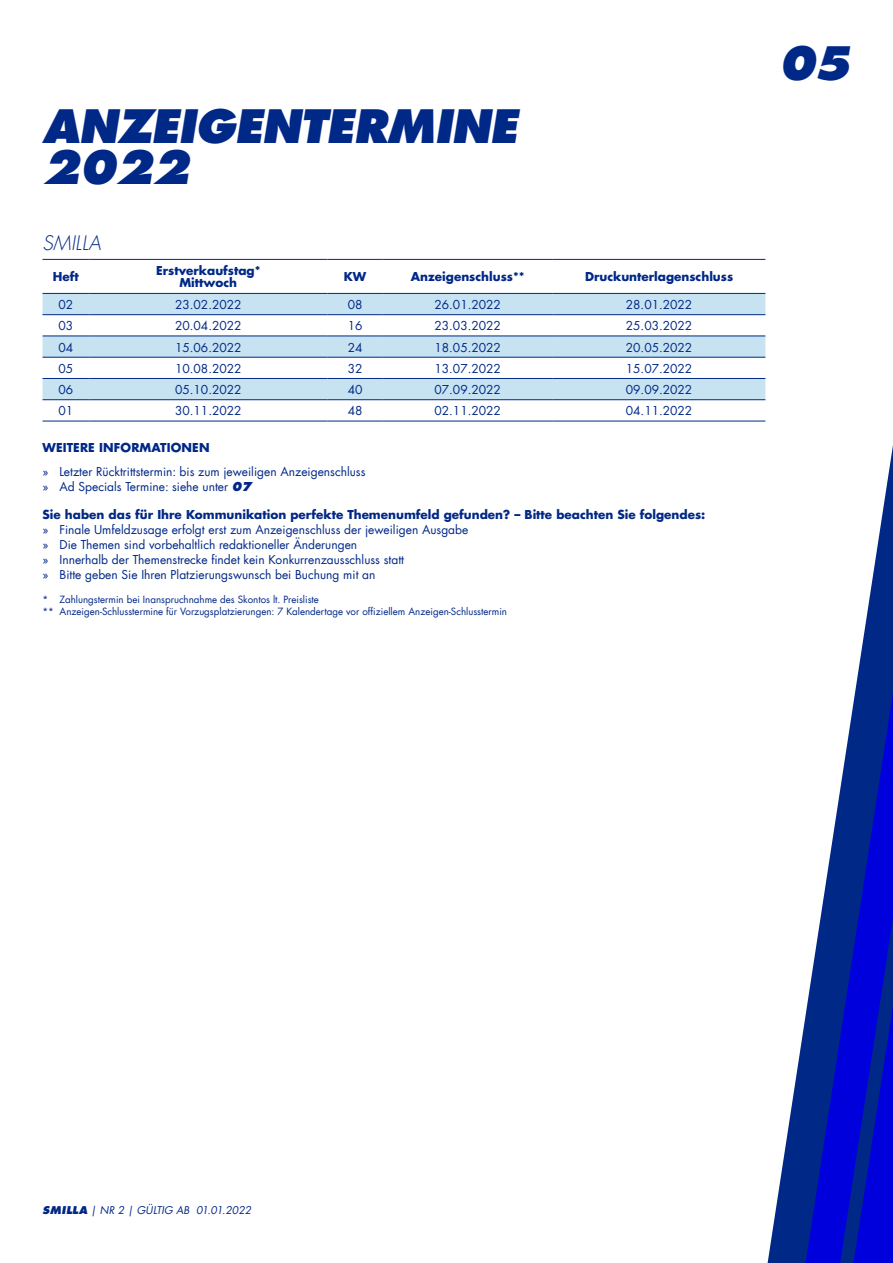
<style>
.page{position:relative;width:893px;height:1263px;background:#fff}
.page>*{position:absolute;margin:0;border:0;box-sizing:border-box;transform-origin:0 0}
.t1{font:italic 800 45px/40.5px "Futura Com";letter-spacing:-.02em;color:#002887}
.t2{font:italic 300 19.5px "Futura Com";letter-spacing:.01em;color:#002887}
.t3{font:12px/15px "Futura Com";color:#002887}
.t4{font:700 12px/12px "Futura Com";color:#002887;text-align:center}
.t5{font:italic 10.5px "Futura Com";letter-spacing:.005em;color:#002887}
.t6{font:9.75px/11.7px "Futura Com";color:#002887}
.s1{font-weight:800;font-style:italic}
.s2{font-weight:800}
</style>
<div class="page">
<svg style="left:768px;top:445px;width:125px;height:818px"></svg>
<svg style="left:806px;top:692px;width:87px;height:571px"></svg>
<svg style="left:43px;top:294px;width:722px;height:105px;fill:#c7e2f1"></svg>
<hr style="left:43px;top:421px;width:46px;height:1px;background:#002887">
<hr style="left:89px;top:421px;width:238px;height:1px;background:#002887">
<hr style="left:327px;top:421px;width:56px;height:1px;background:#002887">
<hr style="left:383px;top:421px;width:170px;height:1px;background:#002887">
<hr style="left:553px;top:421px;width:212px;height:1px;background:#002887">
<hr style="left:43px;top:259px;width:46px;height:1px;background:#002887">
<hr style="left:89px;top:259px;width:238px;height:1px;background:#002887">
<hr style="left:327px;top:259px;width:56px;height:1px;background:#002887">
<hr style="left:383px;top:259px;width:170px;height:1px;background:#002887">
<hr style="left:553px;top:259px;width:212px;height:1px;background:#002887">
<hr style="left:43px;top:293px;width:46px;height:1px;background:#002887">
<hr style="left:89px;top:293px;width:238px;height:1px;background:#002887">
<hr style="left:327px;top:293px;width:56px;height:1px;background:#002887">
<hr style="left:383px;top:293px;width:170px;height:1px;background:#002887">
<hr style="left:553px;top:293px;width:212px;height:1px;background:#002887">
<hr style="left:43px;top:314px;width:46px;height:1px;background:#002887">
<hr style="left:89px;top:314px;width:238px;height:1px;background:#002887">
<hr style="left:327px;top:314px;width:56px;height:1px;background:#002887">
<hr style="left:383px;top:314px;width:170px;height:1px;background:#002887">
<hr style="left:553px;top:314px;width:212px;height:1px;background:#002887">
<hr style="left:43px;top:336px;width:46px;height:1px;background:#002887">
<hr style="left:89px;top:336px;width:238px;height:1px;background:#002887">
<hr style="left:327px;top:336px;width:56px;height:1px;background:#002887">
<hr style="left:383px;top:336px;width:170px;height:1px;background:#002887">
<hr style="left:553px;top:336px;width:212px;height:1px;background:#002887">
<hr style="left:43px;top:357px;width:46px;height:1px;background:#002887">
<hr style="left:89px;top:357px;width:238px;height:1px;background:#002887">
<hr style="left:327px;top:357px;width:56px;height:1px;background:#002887">
<hr style="left:383px;top:357px;width:170px;height:1px;background:#002887">
<hr style="left:553px;top:357px;width:212px;height:1px;background:#002887">
<hr style="left:43px;top:378px;width:46px;height:1px;background:#002887">
<hr style="left:89px;top:378px;width:238px;height:1px;background:#002887">
<hr style="left:327px;top:378px;width:56px;height:1px;background:#002887">
<hr style="left:383px;top:378px;width:170px;height:1px;background:#002887">
<hr style="left:553px;top:378px;width:212px;height:1px;background:#002887">
<hr style="left:43px;top:399px;width:46px;height:1px;background:#002887">
<hr style="left:89px;top:399px;width:238px;height:1px;background:#002887">
<hr style="left:327px;top:399px;width:56px;height:1px;background:#002887">
<hr style="left:383px;top:399px;width:170px;height:1px;background:#002887">
<hr style="left:553px;top:399px;width:212px;height:1px;background:#002887">
<h1 class="t1" style="left:43px;top:107px;width:477px">ANZEIGENTERMINE<br>2022</h1>
<h2 class="t2" style="left:43px;top:230px;width:60px">SMILLA</h2>
<p class="t4" style="left:53px;top:270px;width:27px">Heft</p>
<p class="t4" style="left:156px;top:264px;width:106px">Erstverkaufstag*<br>Mittwoch</p>
<p class="t4" style="left:344px;top:270px;width:24px">KW</p>
<p class="t4" style="left:411px;top:270px;width:115px">Anzeigenschluss**</p>
<p class="t4" style="left:585px;top:270px;width:150px">Druckunterlagenschluss</p>
<p class="t3" style="left:59px;top:297px;width:16px">02</p>
<p class="t3" style="left:175px;top:297px;width:68px">23.02.2022</p>
<p class="t3" style="left:348px;top:297px;width:16px">08</p>
<p class="t3" style="left:434px;top:297px;width:68px">26.01.2022</p>
<p class="t3" style="left:626px;top:297px;width:68px">28.01.2022</p>
<p class="t3" style="left:59px;top:318px;width:16px">03</p>
<p class="t3" style="left:175px;top:318px;width:68px">20.04.2022</p>
<p class="t3" style="left:348px;top:318px;width:16px">16</p>
<p class="t3" style="left:434px;top:318px;width:68px">23.03.2022</p>
<p class="t3" style="left:626px;top:318px;width:68px">25.03.2022</p>
<p class="t3" style="left:59px;top:339px;width:16px">04</p>
<p class="t3" style="left:175px;top:339px;width:68px">15.06.2022</p>
<p class="t3" style="left:348px;top:339px;width:16px">24</p>
<p class="t3" style="left:434px;top:339px;width:68px">18.05.2022</p>
<p class="t3" style="left:626px;top:339px;width:68px">20.05.2022</p>
<p class="t3" style="left:59px;top:361px;width:16px">05</p>
<p class="t3" style="left:175px;top:361px;width:68px">10.08.2022</p>
<p class="t3" style="left:348px;top:361px;width:16px">32</p>
<p class="t3" style="left:434px;top:361px;width:68px">13.07.2022</p>
<p class="t3" style="left:626px;top:361px;width:68px">15.07.2022</p>
<p class="t3" style="left:59px;top:382px;width:16px">06</p>
<p class="t3" style="left:175px;top:382px;width:68px">05.10.2022</p>
<p class="t3" style="left:348px;top:382px;width:16px">40</p>
<p class="t3" style="left:434px;top:382px;width:68px">07.09.2022</p>
<p class="t3" style="left:626px;top:382px;width:68px">09.09.2022</p>
<p class="t3" style="left:59px;top:403px;width:16px">01</p>
<p class="t3" style="left:175px;top:403px;width:68px">30.11.2022</p>
<p class="t3" style="left:348px;top:403px;width:16px">48</p>
<p class="t3" style="left:434px;top:403px;width:68px">02.11.2022</p>
<p class="t3" style="left:626px;top:403px;width:68px">04.11.2022</p>
<p class="t4" style="left:43px;top:441px;width:169px">WEITERE INFORMATIONEN</p>
<p class="t3" style="left:43px;top:464px;width:325px">» Letzter Rücktrittstermin: bis zum jeweiligen Anzeigenschluss » Ad Specials Termine: siehe unter <span class="s1">07</span></p>
<p class="t4" style="left:43px;top:508px;width:664px">Sie haben das für Ihre Kommunikation perfekte Themenumfeld gefunden? – Bitte beachten Sie folgendes:</p>
<p class="t3" style="left:43px;top:521px;width:427px">» Finale Umfeldzusage erfolgt erst zum Anzeigenschluss der jeweiligen Ausgabe » Die Themen sind vorbehaltlich redaktioneller Änderungen<br>» Innerhalb der Themenstrecke findet kein Konkurrenzausschluss statt<br>» Bitte geben Sie Ihren Platzierungswunsch bei Buchung mit an</p>
<p class="t6" style="left:43px;top:593px;width:466px">* Zahlungstermin bei Inanspruchnahme des Skontos lt. Preisliste<br>** Anzeigen-Schlusstermine für Vorzugsplatzierungen: 7 Kalendertage vor offiziellem Anzeigen-Schlusstermin</p>
<h1 class="t1" style="left:778px;top:43px;width:73px">05</h1>
<p class="t5" style="left:43px;top:1203px;width:210px"><span class="s2">SMILLA</span> | NR 2 | GÜLTIG AB 01.01.2022</p>
</div>
